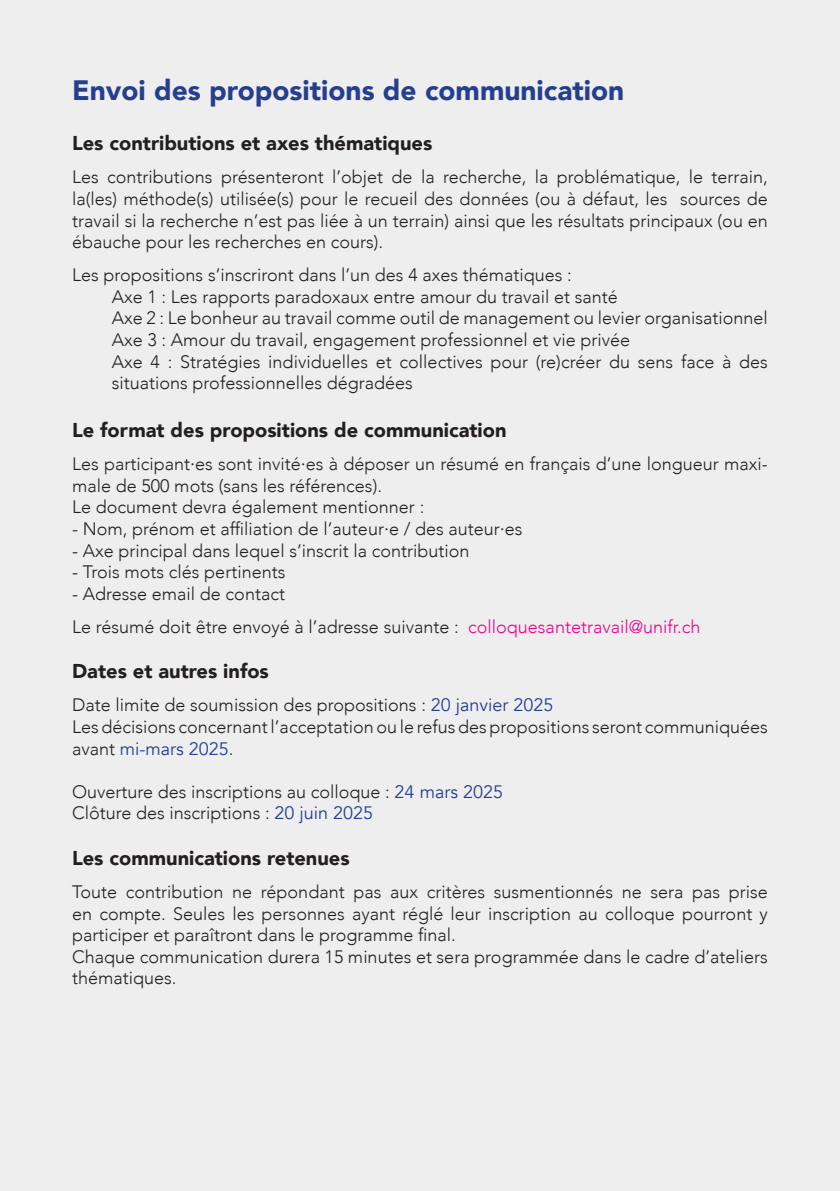
<style>
.page{position:relative;width:840px;height:1191px;background:#fff}
.page>*{position:absolute;margin:0;border:0;box-sizing:border-box;transform-origin:0 0}
.t1{font:900 28px "Avenir";color:#253f8e}
.t2{font:900 20px "Avenir";color:#231f20}
.t3{font:300 18px/21.6px "Avenir";color:#231f20}
.s1{font-weight:400}
.s2{color:#ed028c}
.s3{font-weight:400;color:#253f8e}
</style>
<div class="page">
<div style="left:0;top:0;width:839px;height:1191px;background:#eeeeef"></div>
<p class="t1" style="left:72px;top:66px;width:553px">Envoi des propositions de communication</p>
<p class="t2" style="left:72px;top:126px;width:361px">Les contributions et axes thématiques</p>
<p class="t3" style="left:72px;top:166px;width:697px;text-align:justify">Les contributions présenteront l’objet de la recherche, la problématique, le terrain, la(les) méthode(s) utilisée(s) pour le recueil des données (ou à défaut, les sources de travail si la recherche n’est pas liée à un terrain) ainsi que les résultats principaux (ou en ébauche pour les recherches en cours).</p>
<p class="t3" style="left:72px;top:264px;width:501px">Les propositions s’inscriront dans l’un des 4 axes thématiques :</p>
<p class="t3" style="left:112px;top:286px;width:507px">Axe 1 : Les rapports paradoxaux entre amour du travail et santé</p>
<p class="t3" style="left:112px;top:307px;width:657px">Axe 2 : Le bonheur au travail comme outil de management ou levier organisationnel<br>Axe 3 : Amour du travail, engagement professionnel et vie privée</p>
<p class="t3" style="left:112px;top:350px;width:657px">Axe 4 : Stratégies individuelles et collectives pour (re)créer du sens face à des situations professionnelles dégradées</p>
<p class="t2" style="left:72px;top:413px;width:435px">Le format des propositions de communication</p>
<p class="t3" style="left:72px;top:453px;width:697px">Les participant<span class="s1">·</span>es sont invité<span class="s1">·</span>es à déposer un résumé en français d’une longueur maxi&shy;male de 500 mots (sans les références).</p>
<p class="t3" style="left:72px;top:496px;width:353px">Le document devra également mentionner :</p>
<p class="t3" style="left:72px;top:518px;width:452px">- Nom, prénom et affiliation de l’auteur<span class="s1">·</span>e / des auteur<span class="s1">·</span>es</p>
<p class="t3" style="left:72px;top:539px;width:399px">- Axe principal dans lequel s’inscrit la contribution</p>
<p class="t3" style="left:72px;top:561px;width:215px">- Trois mots clés pertinents</p>
<p class="t3" style="left:72px;top:583px;width:214px">- Adresse email de contact</p>
<p class="t3" style="left:72px;top:616px;width:629px">Le résumé doit être envoyé à l’adresse suivante : <span class="s2">colloquesantetravail@unifr.ch</span></p>
<p class="t2" style="left:72px;top:654px;width:198px">Dates et autres infos</p>
<p class="t3" style="left:72px;top:694px;width:482px">Date limite de soumission des propositions : <span class="s3">20 janvier 2025</span></p>
<p class="t3" style="left:72px;top:716px;width:697px">Les décisions concernant l’acceptation ou le refus des propositions seront communiquées avant <span class="s3">mi-mars 2025</span>.</p>
<p class="t3" style="left:72px;top:781px;width:432px">Ouverture des inscriptions au colloque : <span class="s3">24 mars 2025</span></p>
<p class="t3" style="left:72px;top:802px;width:302px">Clôture des inscriptions : <span class="s3">20 juin 2025</span></p>
<p class="t2" style="left:72px;top:841px;width:279px">Les communications retenues</p>
<p class="t3" style="left:72px;top:881px;width:697px;text-align:justify">Toute contribution ne répondant pas aux critères susmentionnés ne sera pas prise en compte. Seules les personnes ayant réglé leur inscription au colloque pourront y participer et paraîtront dans le programme final.</p>
<p class="t3" style="left:72px;top:945px;width:696px">Chaque communication durera 15 minutes et sera programmée dans le cadre d’ateliers thématiques.</p>
</div>
